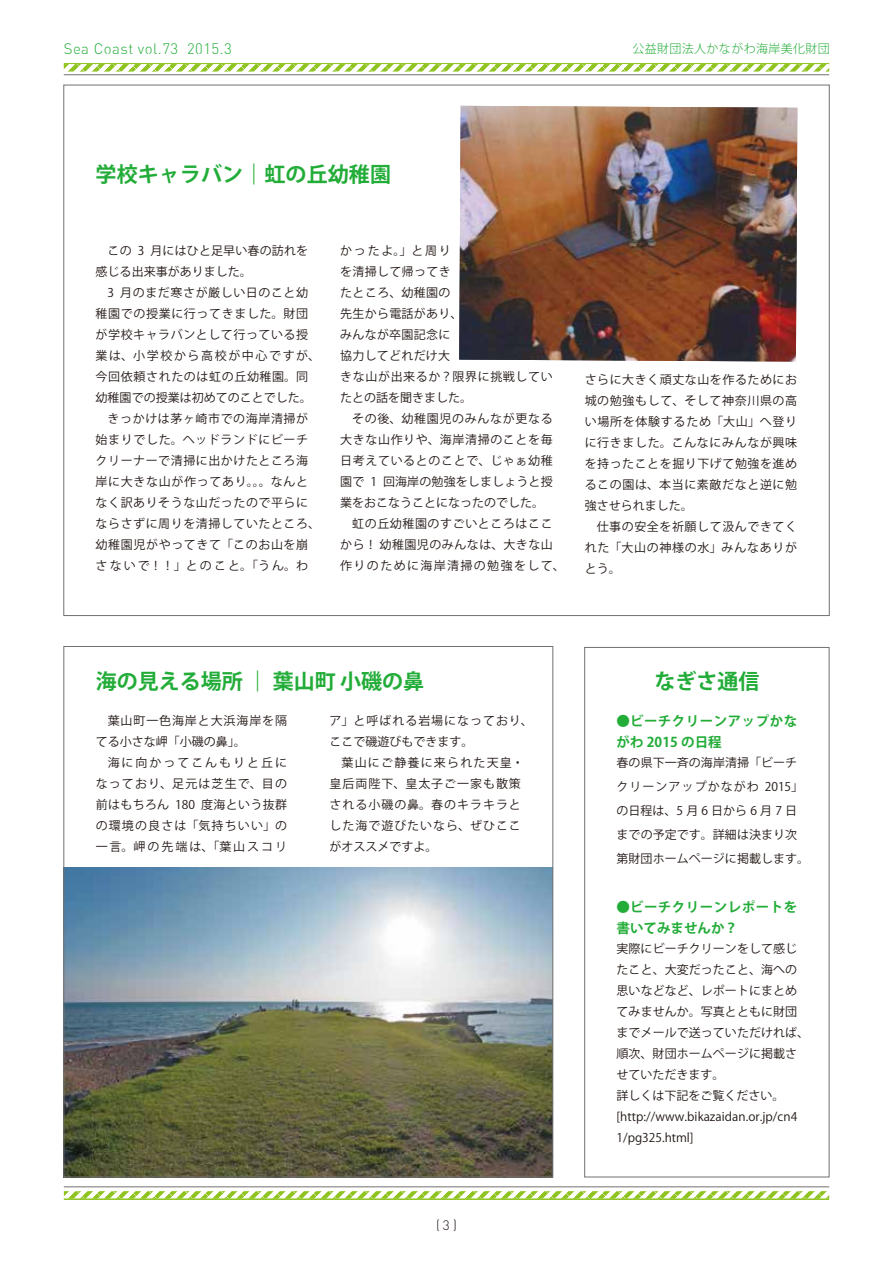
<style>
.page{position:relative;width:893px;height:1263px;background:#fff}
.page>*{position:absolute;margin:0;border:0;box-sizing:border-box;transform-origin:0 0}
.t1{font:700 21px "Koz Go Pr 6 N";color:#22ac38}
.t2{font:300 15px "Streetvertising";letter-spacing:.03em;color:#22ac38}
.t3{font:700 13.5px/21px "Koz Go Pro";letter-spacing:.035em;color:#22ac38}
.t4{font:300 13.5px "Streetvertising";color:#221815}
.t5{font:12px/21px "Koz Go Std Regular 90 ms RKSJ H";letter-spacing:.045em;color:#221815}
.t6{font:12px/21px "Koz Go Std Regular 90 ms RKSJ H";letter-spacing:.005em;color:#221815}
.t7{font:12px/21px "Koz Go Std Regular 90 ms RKSJ H";letter-spacing:.095em;color:#221815}
.t8{font:12px/21px "Koz Go Std Regular 90 ms RKSJ H";letter-spacing:.08em;color:#221815}
.t9{font:12px/24px "Koz Go Pr 6 N";letter-spacing:.005em;color:#221815}
.t10{font:300 12px "Koz Go Pr 6 N";letter-spacing:.03em;color:#22ac38}
</style>
<div class="page">
<hr style="left:64px;top:63px;width:765px;height:2px;background:#8fc31f">
<hr style="left:64px;top:74px;width:765px;height:1px;background:#727171">
<svg style="left:64px;top:64px;width:765px;height:8px"></svg>
<hr style="left:64px;top:1186px;width:765px;height:1px;background:#727171">
<svg style="left:64px;top:1191px;width:765px;height:7px"></svg>
<hr style="left:64px;top:1198px;width:765px;height:2px;background:#8fc31f">
<div style="left:584px;top:647px;width:245px;height:530px;border:1px solid #727171"></div>
<img style="left:459px;top:106px;width:338px;height:255px">
<img style="left:65px;top:867px;width:486px;height:308px">
<p class="t2" style="left:64px;top:42px;width:170px">Sea Coast vol.73 2015.3</p>
<p class="t10" style="left:632px;top:42px;width:199px">公益財団法人かながわ海岸美化財団</p>
<h1 class="t1" style="left:96px;top:162px;width:297px">学校キャラバン｜虹の丘幼稚園</h1>
<p class="t5" style="left:96px;top:241px;width:226px">　この 3 月にはひと足早い春の訪れを感じる出来事がありました。<br>　3 月のまだ寒さが厳しい日のこと幼稚園での授業に行ってきました。財団が学校キャラバンとして行っている授業は、小学校から高校が中心ですが、今回依頼されたのは虹の丘幼稚園。同幼稚園での授業は初めてのことでした。　きっかけは茅ヶ崎市での海岸清掃が始まりでした。ヘッドランドにビーチクリーナーで清掃に出かけたところ海岸に大きな山が作ってあり。。。なんとなく訳ありそうな山だったので平らにならさずに周りを清掃していたところ、幼稚園児がやってきて「このお山を崩さないで！！」とのこと。「うん。わ</p>
<p class="t5" style="left:340px;top:241px;width:226px">かったよ。」と周り<br>を清掃して帰ってき<br>たところ、幼稚園の<br>先生から電話があり、<br>みんなが卒園記念に<br>協力してどれだけ大<br>きな山が出来るか？限界に挑戦していたとの話を聞きました。<br>　その後、幼稚園児のみんなが更なる大きな山作りや、海岸清掃のことを毎日考えているとのことで、じゃぁ幼稚園で 1 回海岸の勉強をしましょうと授業をおこなうことになったのでした。<br>　虹の丘幼稚園のすごいところはここから！ 幼稚園児のみんなは、大きな山作りのために海岸清掃の勉強をして、</p>
<p class="t5" style="left:585px;top:369px;width:214px">さらに大きく頑丈な山を作るためにお城の勉強もして、そして神奈川県の高い場所を体験するため「大山」へ登りに行きました。こんなにみんなが興味を持ったことを掘り下げて勉強を進めるこの園は、本当に素敵だなと逆に勉強させられました。<br>　仕事の安全を祈願して汲んできてくれた「大山の神様の水」みんなありがとう。</p>
<h1 class="t1" style="left:96px;top:670px;width:330px">海の見える場所 ｜ 葉山町 小磯の鼻</h1>
<h1 class="t1" style="left:654px;top:670px;width:106px">なぎさ通信</h1>
<p class="t3" style="left:616px;top:711px;width:182px">●ビーチクリーンアップかながわ 2015 の日程</p>
<p class="t9" style="left:616px;top:750px;width:194px">春の県下一斉の海岸清掃「ビーチクリーンアップかながわ 2015」の日程は、5 月 6 日から 6 月 7 日までの予定です。詳細は決まり次第財団ホームページに掲載します。</p>
<p class="t3" style="left:616px;top:897px;width:182px">●ビーチクリーンレポートを書いてみませんか？</p>
<p class="t6" style="left:616px;top:938px;width:194px">実際にビーチクリーンをして感じたこと、大変だったこと、海への思いなどなど、レポートにまとめてみませんか。写真とともに財団までメールで送っていただければ、順次、財団ホームページに掲載させていただきます。<br>詳しくは下記をご覧ください。[http://www.bikazaidan.or.jp/cn4<br>1/pg325.html]</p>
<p class="t7" style="left:96px;top:710px;width:193px">　葉山町一色海岸と大浜海岸を隔てる小さな岬「小磯の鼻」。<br>　海に向かってこんもりと丘になっており、足元は芝生で、目の前はもちろん 180 度海という抜群の環境の良さは「気持ちいい」の一言。岬の先端は、「葉山スコリ</p>
<p class="t8" style="left:330px;top:710px;width:205px">ア」と呼ばれる岩場になっており、ここで磯遊びもできます。<br>　葉山にご静養に来られた天皇・皇后両陛下、皇太子ご一家も散策される小磯の鼻。春のキラキラとした海で遊びたいなら、ぜひここがオススメですよ。</p>
<p class="t4" style="left:436px;top:1219px;width:22px">(3 )</p>
</div>
